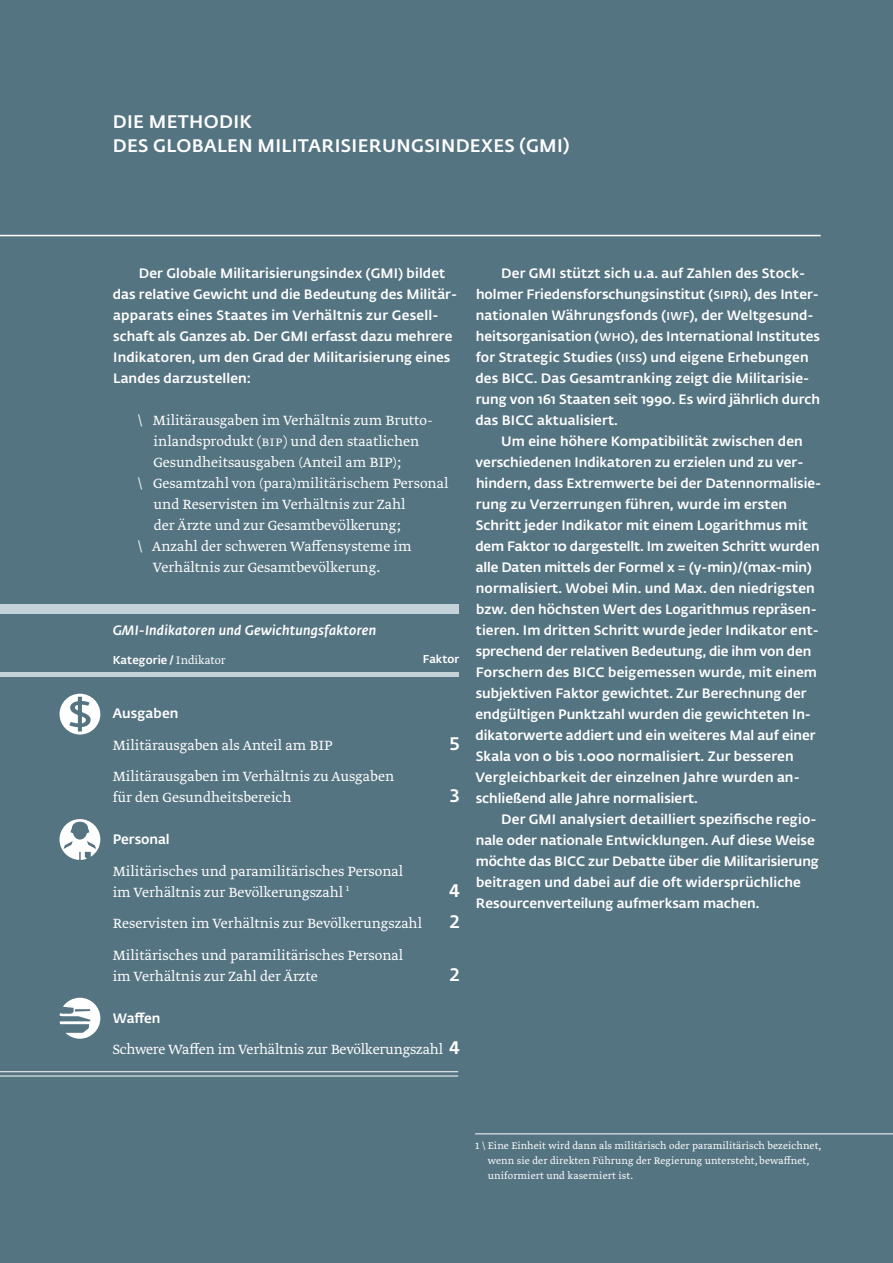
<style>
.page{position:relative;width:893px;height:1263px;background:#557482}
.page>*{position:absolute;margin:0;border:0;box-sizing:border-box;transform-origin:0 0}
.t1{font:500 18px/31.5px "Fedra Sans Alt Std";letter-spacing:.02em;color:#fff}
.t2{font:300 15.75px/31.5px "Greta Text Pro";color:#fff}
.t3{font:500 13.5px/21px "Fedra Sans Alt Std";letter-spacing:.005em;color:#fff}
.t4{font:italic 500 13.5px "Fedra Sans Alt Std";letter-spacing:.01em;color:#fff}
.t5{font:300 11.25px/15px "Greta Text Pro";letter-spacing:.01em;color:#fff}
.t6{font:500 11.25px "Fedra Sans Alt Std";letter-spacing:.01em;color:#fff}
.s1{font-size:12.75px}
.s2{font-family:"Greta Text Pro";font-weight:300;font-size:12.75px}
.s3{font-size:11.25px}
</style>
<div class="page">
<hr style="left:475px;top:1133px;width:418px;height:1px;background:#fff">
<hr style="left:0;top:235px;width:821px;height:1px;background:#fff">
<div style="left:0;top:604px;width:458px;height:10px;background:#c4d2da"></div>
<div style="left:0;top:672px;width:458px;height:5px;background:#c4d2da"></div>
<hr style="left:0;top:1071px;width:458px;height:1px;background:#fff">
<hr style="left:0;top:1076px;width:458px;height:1px;background:#fff">
<svg style="left:60px;top:998px;width:40px;height:41px"></svg>
<svg style="left:60px;top:694px;width:40px;height:40px"></svg>
<svg style="left:60px;top:819px;width:40px;height:41px"></svg>
<h1 class="t1" style="left:113px;top:106px;width:104px">Die Methodi</h1>
<h1 class="t1" style="left:240px;top:106px;width:14px">k</h1>
<h1 class="t1" style="left:113px;top:130px;width:13px">des</h1>
<h1 class="t1" style="left:153px;top:130px;width:179px">Globalen Mi litarisier</h1>
<h1 class="t1" style="left:382px;top:130px;width:157px">ungsi ndexes (gmi</h1>
<h1 class="t1" style="left:563px;top:130px;width:8px">)</h1>
<p class="t3" style="left:113px;top:262px;width:346px;text-indent:26px">Der Globale Militarisierungsindex (GMI) bildet das relative Gewicht und die Bedeutung des Militär&shy;apparats eines Staates im Verhältnis zur Gesell&shy;schaft als Ganzes ab. Der GMI erfasst dazu mehrere Indikatoren, um den Grad der Militarisierung eines Landes darzustellen:</p>
<p class="t2" style="left:138px;top:405px;width:296px">\ Militärausgaben im Verhältnis zum Brutto-</p>
<p class="t2" style="left:154px;top:426px;width:267px">inlandsprodukt (<span class="s1">BIP</span>) und den staatlichen</p>
<p class="t2" style="left:154px;top:447px;width:249px">Gesundheitsausgaben (Anteil am BIP);</p>
<p class="t2" style="left:138px;top:468px;width:312px">\ Gesamtzahl von (para)militärischem Personal</p>
<p class="t2" style="left:154px;top:489px;width:253px">und Reservisten im Verhältnis zur Zahl</p>
<p class="t2" style="left:154px;top:510px;width:248px">der Ärzte und zur Gesamtbevölkerung;</p>
<p class="t2" style="left:138px;top:531px;width:275px">\ Anzahl der schweren Waffensysteme im</p>
<p class="t2" style="left:153px;top:552px;width:229px">Verhältnis zur Gesamtbevölkerung.</p>
<p class="t4" style="left:113px;top:621px;width:265px">GMI-Indikatoren und Gewichtungsfaktoren</p>
<p class="t6" style="left:113px;top:653px;width:114px">Kategorie / <span class="s2">Indikator</span></p>
<p class="t6" style="left:423px;top:652px;width:38px">Faktor</p>
<p class="t3" style="left:113px;top:703px;width:67px">Ausgaben</p>
<p class="t2" style="left:113px;top:730px;width:283px">Militärausgaben als Anteil am BIP<br>Militärausgaben im Verhältnis zu Ausgaben</p>
<p class="t2" style="left:113px;top:782px;width:180px">für den Gesundheitsbereich</p>
<p class="t3" style="left:113px;top:829px;width:59px">Personal</p>
<p class="t2" style="left:113px;top:861px;width:292px;line-height:21px">Militärisches und paramilitärisches Personal im Verhältnis zur Bevölkerungszahl <sup>1</sup></p>
<p class="t2" style="left:113px;top:908px;width:311px">Reservisten im Verhältnis zur Bevölkerungszahl<br>Militärisches und paramilitärisches Personal</p>
<p class="t2" style="left:113px;top:961px;width:207px">im Verhältnis zur Zahl der Ärzte</p>
<p class="t3" style="left:113px;top:1007px;width:49px">Waffen</p>
<p class="t2" style="left:113px;top:1034px;width:332px">Schwere Waffen im Verhältnis zur Bevölkerungszahl</p>
<h1 class="t1" style="left:449px;top:728px;width:12px">5</h1>
<h1 class="t1" style="left:449px;top:780px;width:12px">3</h1>
<h1 class="t1" style="left:449px;top:875px;width:12px">4<br>2</h1>
<h1 class="t1" style="left:449px;top:959px;width:12px">2</h1>
<h1 class="t1" style="left:449px;top:1032px;width:12px">4</h1>
<p class="t3" style="left:475px;top:262px;width:346px;text-indent:26px">Der GMI stützt sich u.a. auf Zahlen des Stock&shy;holmer Friedensforschungsinstitut (<span class="s3">SIPRI</span>), des Inter&shy;nationalen Währungsfonds (<span class="s3">IWF</span>), der Weltgesund&shy;heitsorganisation (<span class="s3">WH O</span>), des International Institutes for Strategic Studies (<span class="s3">IISS</span>) und eigene Erhebungen des BICC. Das Gesamtranking zeigt die Militarisie&shy;rung von 161 Staaten seit 1990. Es wird jährlich durch das BICC aktualisiert.</p>
<p class="t3" style="left:475px;top:430px;width:347px;text-indent:26px">Um eine höhere Kompatibilität zwischen den verschiedenen Indikatoren zu erzielen und zu ver&shy;hindern, dass Extremwerte bei der Datennormalisie&shy;rung zu Verzerrungen führen, wurde im ersten Schritt jeder Indikator mit einem Logarithmus mit dem Faktor 10 dargestellt. Im zweiten Schritt wurden alle Daten mittels der Formel x = (y- min)/(max- min) normalisiert. Wobei Min. und Max. den niedrigsten bzw. den höchsten Wert des Logarithmus repräsen&shy;tieren. Im dritten Schritt wurde jeder Indikator ent&shy;sprechend der relativen Bedeutung, die ihm von den Forschern des BICC beigemessen wurde, mit einem subjektiven Faktor gewichtet. Zur Berechnung der endgültigen Punktzahl wurden die gewichteten In&shy;dikatorwerte addiert und ein weiteres Mal auf einer Skala von 0 bis 1.000 normalisiert. Zur besseren Vergleichbarkeit der einzelnen Jahre wurden an&shy;schließend alle Jahre normalisiert.</p>
<p class="t3" style="left:476px;top:809px;width:345px;text-indent:26px">Der GMI analysiert detailliert spezifische regio&shy;nale oder nationale Entwicklungen. Auf diese Weise möchte das BICC zur Debatte über die Militarisierung beitragen und dabei auf die oft widersprüchliche Resourcenverteilung aufmerksam machen.</p>
<p class="t5" style="left:488px;top:1138px;width:335px;text-indent:-13px">1 \ Eine Einheit wird dann als militärisch oder paramilitärisch bezeichnet, wenn sie der direkten Führung der Regierung untersteht, bewaffnet, uniformiert und kaserniert ist.</p>
</div>
